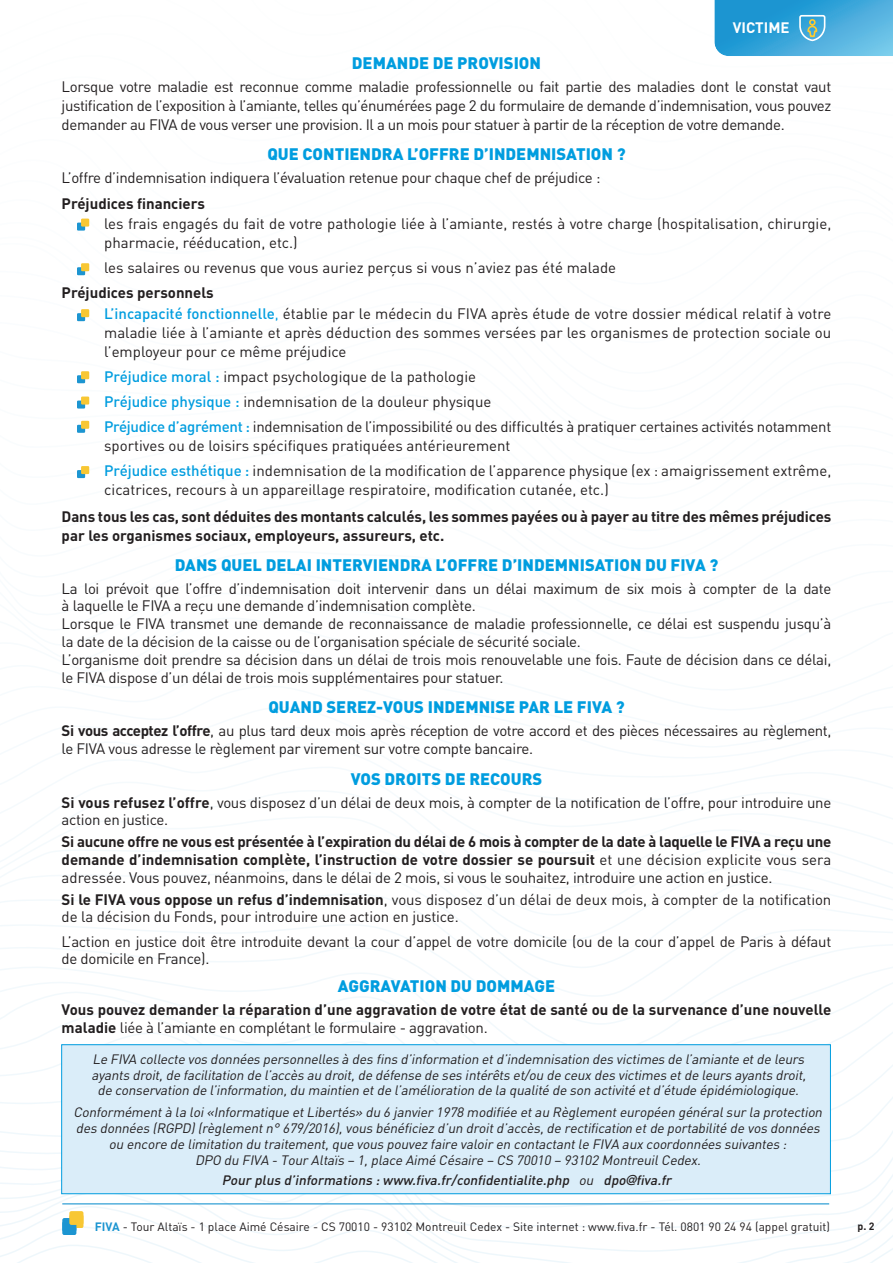
<style>
.page{position:relative;width:893px;height:1263px;background:#fff}
.page>*{position:absolute;margin:0;border:0;box-sizing:border-box;transform-origin:0 0}
.t1{font:900 16.5px "DIN";color:#009ddf}
.t2{font:15px/17.7px "DIN";letter-spacing:-.02em;color:#231f20}
.t3{font:700 15px/17.7px "DIN";color:#231f20}
.t4{font:15px/18.8px "DIN";color:#231f20}
.t5{font:700 15px "DIN Pro";color:#fff}
.t6{font:italic 13.5px/15.8px "DIN";color:#231f20;text-align:center}
.t7{font:italic 500 13.5px "DIN";color:#231f20}
.t8{font:12px "DIN Pro";color:#231f20}
.t9{font:700 10.5px "DIN Pro";color:#231f20}
.s1{font-weight:500;color:#009ddf}
.s2{color:#009ddf}
.s3{font-weight:700}
.s4{font-weight:400}
.s5{font-family:"DIN Pro"}
.s6{font-family:"Avant Garde"}
.s7{font-weight:700;color:#1c95d1}
</style>
<div class="page">
<svg style="left:739px;top:1252px;width:149px;height:11px"></svg>
<svg style="left:525px;top:1234px;width:368px;height:18px"></svg>
<svg style="left:525px;top:1214px;width:368px;height:20px"></svg>
<svg style="left:525px;top:1194px;width:368px;height:20px"></svg>
<svg style="left:0;top:1028px;width:893px;height:39px"></svg>
<svg style="left:0;top:1003px;width:893px;height:25px"></svg>
<svg style="left:0;top:969px;width:893px;height:34px"></svg>
<svg style="left:0;top:942px;width:893px;height:27px"></svg>
<svg style="left:0;top:922px;width:893px;height:20px"></svg>
<svg style="left:0;top:893px;width:893px;height:29px"></svg>
<svg style="left:0;top:859px;width:893px;height:34px"></svg>
<hr style="left:62px;top:1203px;width:767px;height:1px;background:#1c95d1">
<div style="left:62px;top:1045px;width:768px;height:149px;background:#daedf9"></div>
<div style="left:61px;top:1044px;width:770px;height:150px;border:1px solid #009ddf"></div>
<svg style="left:0;top:1179px;width:525px;height:84px"></svg>
<svg style="left:77px;top:218px;width:13px;height:57px"></svg>
<svg style="left:77px;top:309px;width:12px;height:12px"></svg>
<svg style="left:77px;top:371px;width:12px;height:12px"></svg>
<svg style="left:77px;top:397px;width:12px;height:12px"></svg>
<svg style="left:77px;top:421px;width:12px;height:12px"></svg>
<svg style="left:77px;top:466px;width:12px;height:12px"></svg>
<svg style="left:714px;top:0;width:179px;height:56px;background:#40a8d9"></svg>
<p class="t5" style="left:733px;top:23px;width:58px">VICTIME</p>
<p class="t1" style="left:352px;top:54px;width:191px">DEMANDE DE PROVISION</p>
<p class="t2" style="left:62px;top:78px;width:771px;line-height:18.8px;text-align:justify">Lorsque votre maladie est reconnue comme maladie professionnelle ou fait partie des maladies dont le constat vaut justification de l’exposition à l’amiante, telles qu’énumérées page 2 du formulaire de demande d’indemnisation, vous pouvez demander au FIVA de vous verser une provision. Il a un mois pour statuer à partir de la réception de votre demande.</p>
<p class="t1" style="left:267px;top:145px;width:360px">QUE CONTIENDRA L’OFFRE D’INDEMNISATION ?</p>
<p class="t2" style="left:62px;top:170px;width:540px">L’offre d’indemnisation indiquera l’évaluation retenue pour chaque chef de préjudice :</p>
<p class="t3" style="left:62px;top:195px;width:145px">Préjudices financiers</p>
<p class="t4" style="left:104px;top:216px;width:729px">les frais engagés du fait de votre pathologie liée à l’amiante, restés à votre charge (hospitalisation, chirurgie, pharmacie, rééducation, etc.)</p>
<p class="t4" style="left:104px;top:260px;width:514px">les salaires ou revenus que vous auriez perçus si vous n’aviez pas été malade</p>
<p class="t3" style="left:62px;top:285px;width:154px">Préjudices personnels</p>
<p class="t2" style="left:104px;top:306px;width:729px;line-height:18.8px;text-align:justify"><span class="s1">L’incapacité fonctionnelle</span><span class="s2">,</span> établie par le médecin du FIVA après étude de votre dossier médical relatif à votre maladie liée à l’amiante et après déduction des sommes versées par les organismes de protection sociale ou l’employeur pour ce même préjudice</p>
<p class="t2" style="left:104px;top:365px;width:729px;line-height:25.2px"><span class="s1">Préjudice moral :</span> impact psychologique de la pathologie<br><span class="s1">Préjudice physique :</span> indemnisation de la douleur physique<br><span class="s1">Préjudice d’agrément :</span> indemnisation de l’impossibilité ou des difficultés à pratiquer certaines activités notamment</p>
<p class="t4" style="left:104px;top:434px;width:729px;line-height:25.2px">sportives ou de loisirs spécifiques pratiquées antérieurement<br><span class="s1">Préjudice esthétique :</span> indemnisation de la modification de l’apparence physique (ex : amaigrissement extrême,</p>
<p class="t4" style="left:104px;top:481px;width:506px">cicatrices, recours à un appareillage respiratoire, modification cutanée, etc.)</p>
<p class="t3" style="left:62px;top:508px;width:771px;line-height:18.8px">Dans tous les cas, sont déduites des montants calculés, les sommes payées ou à payer au titre des mêmes préjudices par les organismes sociaux, employeurs, assureurs, etc.</p>
<p class="t1" style="left:175px;top:555px;width:545px">DANS QUEL DELAI INTERVIENDRA L’OFFRE D’INDEMNISATION DU FIVA ?</p>
<p class="t2" style="left:62px;top:580px;width:771px">La loi prévoit que l’offre d’indemnisation doit intervenir dans un délai maximum de six mois à compter de la date à laquelle le FIVA a reçu une demande d’indemnisation complète.<br>Lorsque le FIVA transmet une demande de reconnaissance de maladie professionnelle, ce délai est suspendu jusqu’à la date de la décision de la caisse ou de l’organisation spéciale de sécurité sociale.<br>L’organisme doit prendre sa décision dans un délai de trois mois renouvelable une fois. Faute de décision dans ce délai, le FIVA dispose d’un délai de trois mois supplémentaires pour statuer.</p>
<p class="t1" style="left:268px;top:698px;width:358px">QUAND SEREZ-VOUS INDEMNISE PAR LE FIVA ?</p>
<p class="t2" style="left:62px;top:723px;width:771px"><span class="s3">Si vous acceptez l’offre</span>, au plus tard deux mois après réception de votre accord et des pièces nécessaires au règlement, le FIVA vous adresse le règlement par virement sur votre compte bancaire.</p>
<p class="t1" style="left:351px;top:769px;width:193px">VOS DROITS DE RECOURS</p>
<p class="t2" style="left:62px;top:794px;width:771px"><span class="s3">Si vous refusez l’offre</span>, vous disposez d’un délai de deux mois, à compter de la notification de l’offre, pour introduire une action en justice.</p>
<p class="t3" style="left:62px;top:834px;width:771px;text-align:justify">Si aucune offre ne vous est présentée à l’expiration du délai de 6 mois à compter de la date à laquelle le FIVA a reçu une demande d’indemnisation complète, l’instruction de votre dossier se poursuit <span class="s4">et une décision explicite vous sera adressée. Vous pouvez, néanmoins, dans le délai de 2 mois, si vous le souhaitez, introduire une action en justice.</span></p>
<p class="t2" style="left:62px;top:891px;width:771px"><span class="s3">Si le FIVA vous oppose un refus d’indemnisation</span>, vous disposez d’un délai de deux mois, à compter de la notification de la décision du Fonds, pour introduire une action en justice.</p>
<p class="t2" style="left:62px;top:933px;width:771px">L’action en justice doit être introduite devant la cour d’appel de votre domicile (ou de la cour d’appel de Paris à défaut de domicile en France).</p>
<p class="t1" style="left:338px;top:977px;width:219px">AGGRAVATION DU DOMMAGE</p>
<p class="t3" style="left:62px;top:1002px;width:771px">Vous pouvez demander la réparation d’une aggravation de votre état de santé ou de la survenance d’une nouvelle maladie <span class="s4">liée à l’amiante en complétant le formulaire - aggravation.</span></p>
<p class="t6" style="left:92px;top:1052px;width:718px">Le FIVA collecte vos données personnelles à des fins d’information etd’indemnisation des victimes de l’amiante etde leurs ayants droit,de facilitation de l’accès au droit,de défense de ses intérêts et/ou de ceux des victimes etde leurs ayants droit, de conservation de l’information,du maintien etde l’amélioration de la qualité de son activité etd’étude épidémiologique.</p>
<p class="t6" style="left:73px;top:1105px;width:753px">Conformémentà la loi«Informatique etLibertés» du 6 janvier 1978 modifiée etau Règlementeuropéen généralsur la protection des données (RGPD)(règlementn° 679/2016),vous bénéficiez d’un droitd’accès,de rectificatio<span class="s5">n e t</span> de portabilité de vos données ou encore de limitation du traitement,que vous pouvez faire valoir en contactantle FIVA aux coordonnées suivantes :<br>DPO du FIVA - Tour Altaïs – 1,place Aimé Césaire – CS 70010 – 93102 MontreuilCedex.</p>
<p class="t7" style="left:222px;top:1174px;width:453px">Pour plus d’informations : www.fiva.fr/confidentialite.php <span class="s4">ou</span> dpo<span class="s6">@</span>fiva.fr</p>
<p class="t8" style="left:95px;top:1221px;width:737px"><span class="s7">FIVA</span> - Tour Altaïs - 1 place Aimé Césaire - CS 70010 - 93102 Montreuil Cedex - Site internet : www.fiva.fr - Tél. 0801 90 24 94 (appel gratuit)</p>
<p class="t9" style="left:857px;top:1223px;width:19px">p. 2</p>
</div>
